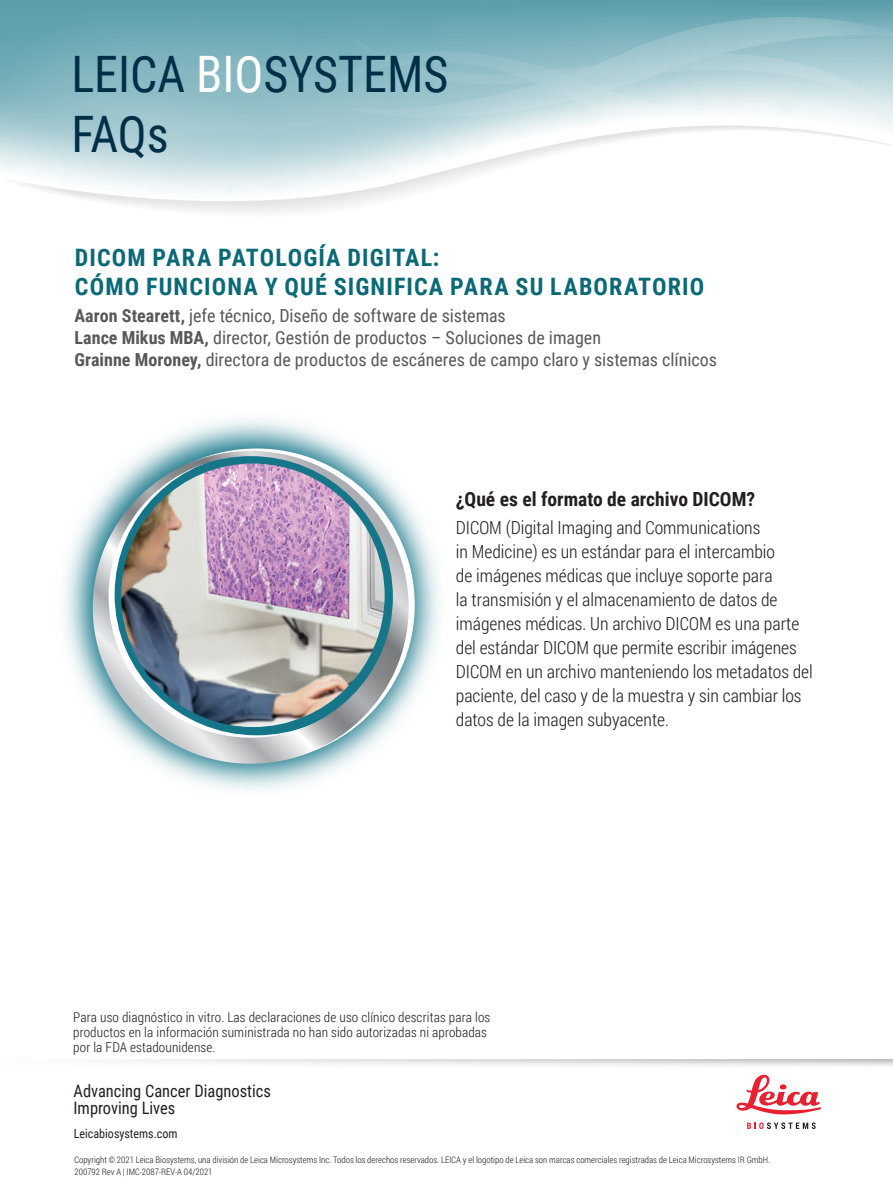
<style>
.page{position:relative;width:893px;height:1191px;background:#fff}
.page>*{position:absolute;margin:0;border:0;box-sizing:border-box;transform-origin:0 0}
.t1{font:50.25px/60.3px "Roboto Condensed";color:#003048;scale:.96 1}
.TEXT{font:700 24px/28.8px "Roboto Condensed";letter-spacing:.045em;color:#0b6976}
.Subhead{font:700 19.5px "Roboto Condensed";color:#231f20}
.t2{font:300 18px/24px "Roboto Condensed";color:#231f20}
.text_title{font:18px "Roboto Condensed";color:#57585a}
.t3{font:17.1px/17.1px "Roboto Condensed";color:#231f20;scale:.96 1}
.BACK_-_copyright{font:300 13.5px/15px "Roboto Condensed";letter-spacing:.01em;color:#231f20}
.t4{font:12.6px "Roboto Condensed";color:#231f20;scale:.96 1}
.t5{font:300 9px/12px "Roboto Condensed";color:#231f20}
.s1{color:#fff}
.s2{font-weight:700}
</style>
<div class="page">
<svg style="left:129px;top:1059px;width:764px;height:7px"></svg>
<svg style="left:736px;top:1074px;width:85px;height:40px"></svg>
<svg style="left:747px;top:1122px;width:69px;height:7px"></svg>
<svg style="left:0;top:0;width:893px;height:169px;background:#74adb8"></svg>
<svg style="left:4px;top:118px;width:889px;height:94px"></svg>
<svg style="left:337px;top:17px;width:556px;height:108px;background:#a8cbd2"></svg>
<svg style="left:326px;top:51px;width:348px;height:62px;background:#a3c9d0"></svg>
<img style="left:64px;top:419px;width:375px;height:371px">
<svg style="left:99px;top:448px;width:316px;height:313px"></svg>
<svg style="left:93px;top:451px;width:316px;height:313px"></svg>
<img style="left:121px;top:463px;width:264px;height:264px;border-radius:132px">
<h1 class="t1" style="left:71px;top:42px;width:394px">LEICA <span class="s1">BIO</span>SYSTEMS<br>FAQs</h1>
<p class="TEXT" style="left:75px;top:242px;width:631px">DICOM PARA PATOLOGÍA DIGITAL:<br>CÓMO FUNCIONA Y QUÉ SIGNIFICA PARA SU LABORATORIO</p>
<p class="text_title" style="left:74px;top:303px;width:433px"><span class="s2">Aaron Stearett,</span> jefe técnico, Diseño de software de sistemas</p>
<p class="text_title" style="left:74px;top:325px;width:528px"><span class="s2">Lance Mikus MBA,</span> director, Gestión de productos – Soluciones de imagen</p>
<p class="text_title" style="left:74px;top:347px;width:644px"><span class="s2">Grainne Moroney,</span> directora de productos de escáneres de campo claro y sistemas clínicos</p>
<p class="Subhead" style="left:456px;top:485px;width:301px">¿Qué es el formato de archivo DICOM?</p>
<p class="t2" style="left:456px;top:515px;width:358px">DICOM (Digital Imaging and Communications<br>in Medicine) es un estándar para el intercambio<br>de imágenes médicas que incluye soporte para<br>la transmisión y el almacenamiento de datos de imágenes médicas. Un archivo DICOM es una parte del estándar DICOM que permite escribir imágenes DICOM en un archivo manteniendo los metadatos del paciente, del caso y de la muestra y sin cambiar los datos de la imagen subyacente.</p>
<p class="BACK_-_copyright" style="left:73px;top:1009px;width:418px">Para uso diagnóstico in vitro. Las declaraciones de uso clínico descritas para los productos en la información suministrada no han sido autorizadas ni aprobadas por la FDA estadounidense.</p>
<p class="t3" style="left:74px;top:1081px;width:207px">Advancing Cancer Diagnostics<br>Improving Lives</p>
<p class="t4" style="left:74px;top:1125px;width:109px">Leicabiosystems.com</p>
<p class="t5" style="left:75px;top:1153px;width:697px">Copyright © 2021 Leica Biosystems, una división de Leica Microsystems Inc. Todos los derechos reservados. LEICA y el logotipo de Leica son marcas comerciales registradas de Leica Microsystems IR GmbH.<br>200792 Rev A | IMC-2087-REV-A 04/2021</p>
</div>
